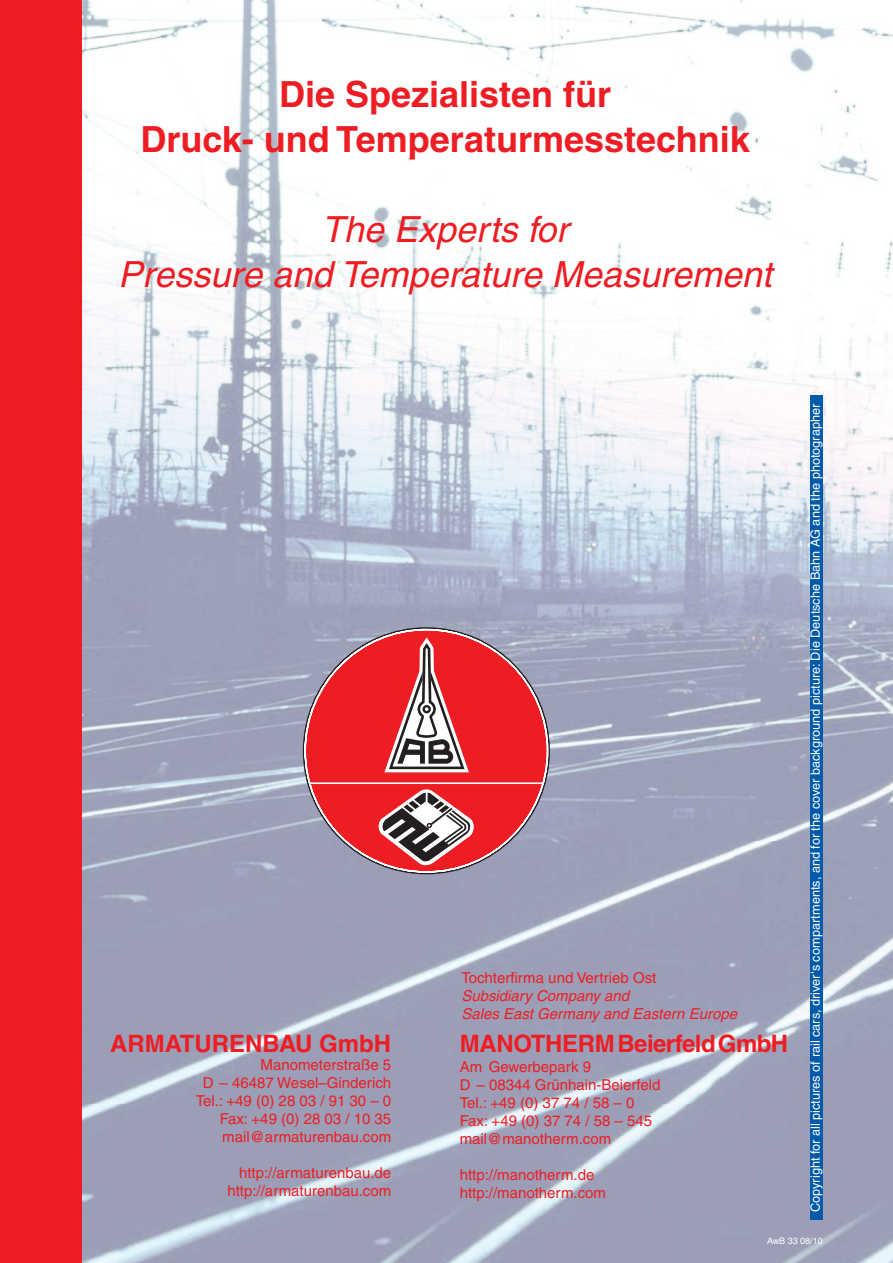
<style>
.page{position:relative;width:893px;height:1263px;background:#fff}
.page>*{position:absolute;margin:0;border:0;box-sizing:border-box;transform-origin:0 0}
.t1{font:700 36px/45px "Helvetica";color:#ee1d23;text-align:center}
.t2{font:italic 36px/45px "Helvetica";color:#ee1d23;text-align:center}
.t3{font:700 24px "Helvetica";letter-spacing:-.015em;color:#ee1d23}
.t4{font:15px/18px "Helvetica";color:#ee1d23;text-align:right}
.t5{font:italic 15px/18px "Helvetica";color:#ee1d23}
.t6{font:12.75px "Helvetica";color:#fff}
.t7{font:9px "Helvetica";color:#fff}
</style>
<div class="page">
<img style="left:81px;top:0;width:812px;height:1263px">
<div style="left:0;top:0;width:81px;height:1263px;background:#ee1d23"></div>
<svg style="left:304px;top:628px;width:245px;height:245px"></svg>
<svg style="left:380px;top:632px;width:93px;height:143px"></svg>
<svg style="left:378px;top:789px;width:96px;height:76px"></svg>
<div style="left:810px;top:395px;width:13px;height:825px;background:#015aaa"></div>
<h1 class="t1" style="left:140px;top:71px;width:611px">Die Spezialisten für<br>Druck- und Temperaturmesstechnik</h1>
<h1 class="t2" style="left:118px;top:207px;width:655px">The Experts for<br>Pressure and Temperature Measurement</h1>
<h2 class="t3" style="left:110px;top:1028px;width:283px">ARMATURENBAU GmbH</h2>
<p class="t4" style="left:196px;top:1055px;width:197px">Manometerstraße 5<br>D – 46487 Wesel–Ginderich<br>Tel.: +49 (0) 28 03 / 91 30 – 0<br>Fax: +49 (0) 28 03 / 10 35 mail@armaturenbau.com</p>
<p class="t4" style="left:227px;top:1163px;width:165px">http://armaturenbau.de http://armaturenbau.com</p>
<p class="t4" style="left:461px;top:969px;width:197px">Tochterfirma und Vertrieb Ost</p>
<p class="t5" style="left:461px;top:987px;width:277px">Subsidiary Company and<br>Sales East Germany and Eastern Europe</p>
<h2 class="t3" style="left:460px;top:1028px;width:330px">MANOTHERM Beierfeld GmbH</h2>
<p class="t4" style="left:460px;top:1058px;width:202px;text-align:left">Am Gewerbepark 9<br>D – 08344 Grünhain-Beierfeld<br>Tel.: +49 (0) 37 74 / 58 – 0<br>Fax: +49 (0) 37 74 / 58 – 545 mail@manotherm.com</p>
<p class="t4" style="left:460px;top:1166px;width:148px;text-align:left">http://manotherm.de http://manotherm.com</p>
<p class="t6" style="left:808px;top:1212px;width:810px;rotate:-90deg">Copyright for all pictures of rail cars, driver‘s compartments, and for the cover background picture: Die Deutsche Bahn AG and the photographer</p>
<p class="t7" style="left:767px;top:1236px;width:57px">AwB 33 08/10</p>
</div>
